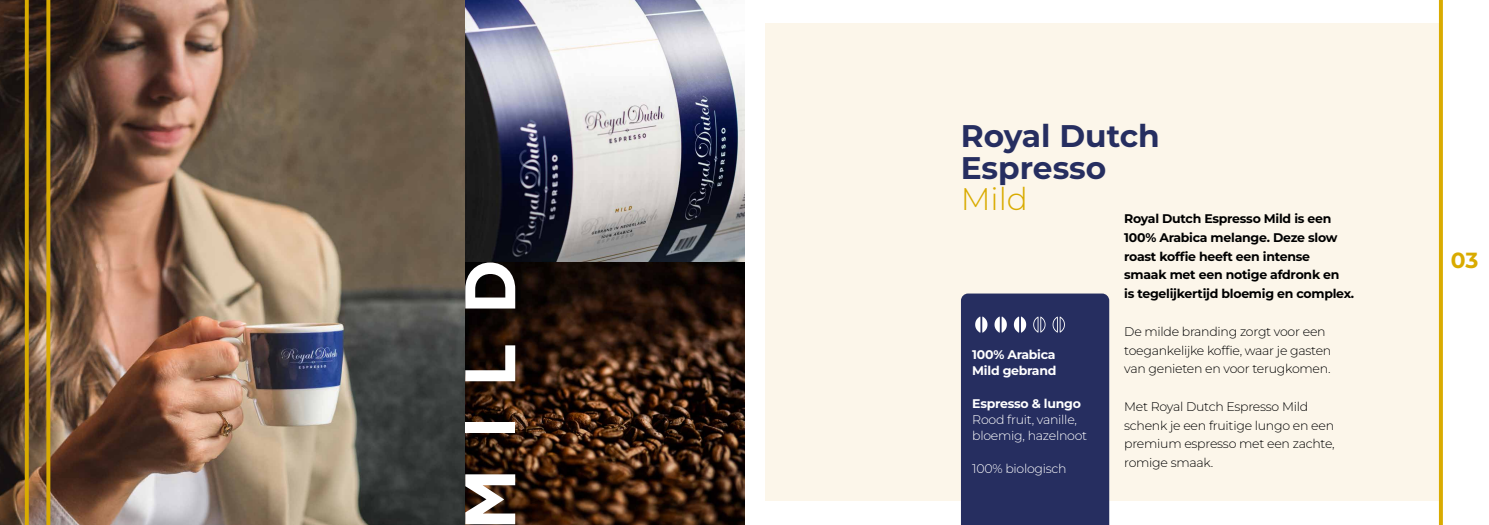
<style>
.page{position:relative;width:1489px;height:525px;background:#fff}
.page>*{position:absolute;margin:0;border:0;box-sizing:border-box;transform-origin:0 0}
.t1{font:700 31.25px/31.2px "Montserrat";color:#262e60}
.t2{font:100 31.25px "Montserrat";color:#d9ab00}
.t3{font:700 21.88px "Montserrat";color:#d9ab00}
.t4{font:100 12.5px/18.8px "Montserrat";letter-spacing:-.02em;color:#000}
.t5{font:700 12.5px/18.8px "Montserrat";letter-spacing:-.02em;color:#000}
.t6{font:100 12.5px/16.2px "Montserrat";letter-spacing:-.02em;color:#fff}
.t7{font:700 12.5px/16.2px "Montserrat";letter-spacing:-.02em;color:#fff}
</style>
<div class="page">
<img style="left:465px;top:0;width:280px;height:262px">
<svg style="left:465px;top:262px;width:280px;height:262px;background:#331d10"></svg>
<div style="left:765px;top:24px;width:677px;height:477px;background:#fcf6ea"></div>
<img style="left:0;top:0;width:465px;height:524px">
<div style="left:961px;top:293px;width:148px;height:231px;background:#262e60"></div>
<svg style="left:975px;top:316px;width:51px;height:16px"></svg>
<svg style="left:1033px;top:316px;width:12px;height:16px"></svg>
<svg style="left:1052px;top:316px;width:12px;height:16px"></svg>
<svg style="left:465px;top:474px;width:50px;height:50px"></svg>
<div style="left:465px;top:422px;width:50px;height:11px;background:#fff"></div>
<svg style="left:465px;top:345px;width:50px;height:36px"></svg>
<svg style="left:465px;top:262px;width:50px;height:46px"></svg>
<svg style="left:25px;top:0;width:4px;height:524px;background:#d1a402"></svg>
<svg style="left:46px;top:0;width:4px;height:524px;background:#cda106"></svg>
<svg style="left:1438px;top:0;width:4px;height:524px;fill:#d9ab00"></svg>
<h1 class="t1" style="left:960px;top:120px;width:200px">Royal Dutch<br>Espresso</h1>
<h1 class="t2" style="left:960px;top:178px;width:69px">Mild</h1>
<p class="t7" style="left:972px;top:346px;width:86px">100% Arabica<br>Mild gebrand</p>
<p class="t7" style="left:972px;top:394px;width:110px">Espresso &amp; lungo</p>
<p class="t6" style="left:972px;top:411px;width:116px">Rood fruit, vanille, bloemig, hazelnoot</p>
<p class="t6" style="left:972px;top:459px;width:96px">100% biologisch</p>
<p class="t5" style="left:1124px;top:209px;width:231px">Royal Dutch Espresso Mild is een<br>100% Arabica melange. Deze slow roast koffie heeft een intense smaak met een notige afdronk en<br>is tegelijkertijd bloemig en complex.</p>
<p class="t4" style="left:1124px;top:321px;width:208px">De milde branding zorgt voor een toegankelijke koffie, waar je gasten van genieten en voor terugkomen.</p>
<p class="t4" style="left:1124px;top:396px;width:212px">Met Royal Dutch Espresso Mild schenk je een fruitige lungo en een premium espresso met een zachte, romige smaak.</p>
<h2 class="t3" style="left:1450px;top:245px;width:29px">03</h2>
</div>
